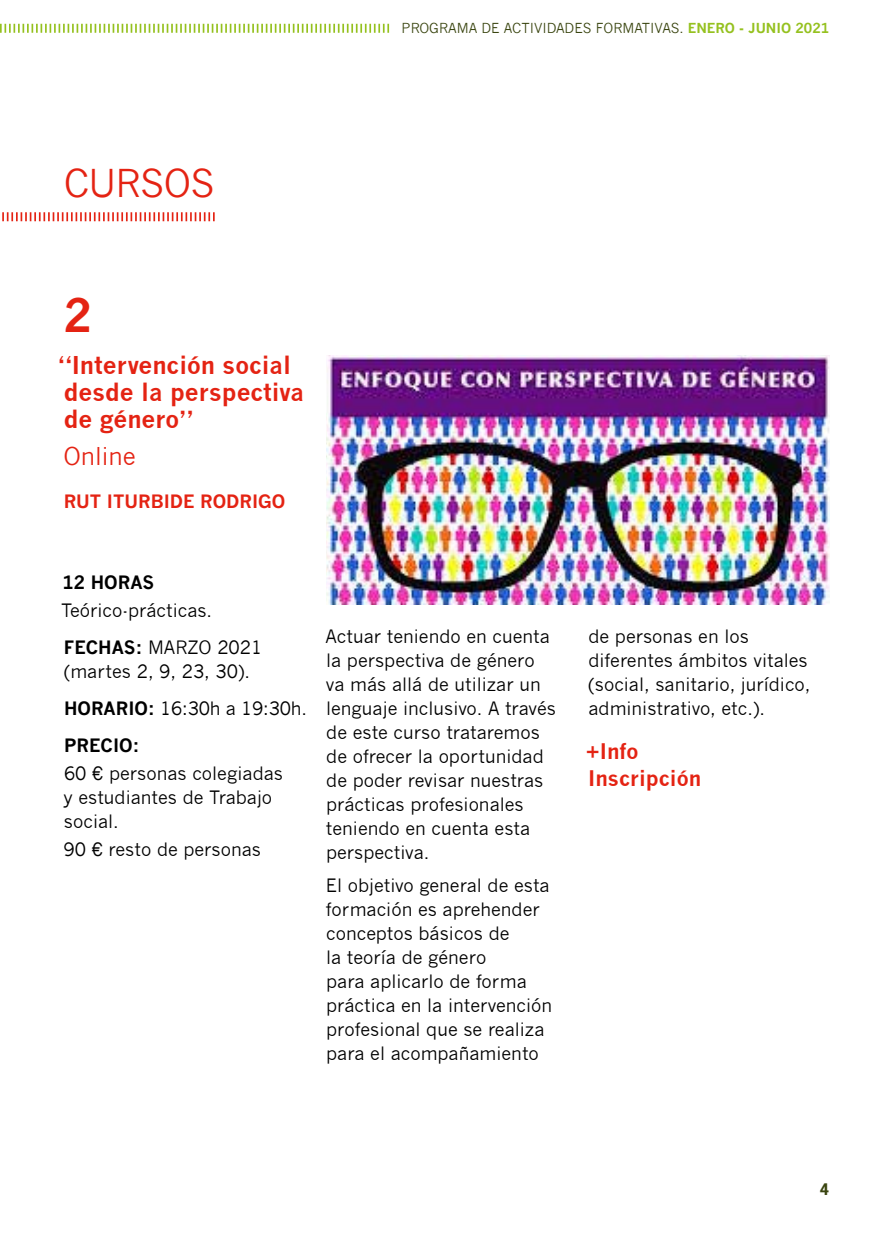
<style>
.page{position:relative;width:893px;height:1234px;background:#fff}
.page>*{position:absolute;margin:0;border:0;box-sizing:border-box;transform-origin:0 0}
.t1{font:700 45px "News Gothic";color:#e42313}
.t2{font:37.5px "News Gothic";letter-spacing:-.02em;color:#e42313}
.t3{font:700 24px/27px "News Gothic";color:#e42313}
.t4{font:24px "News Gothic";color:#e42313}
.t5{font:700 21px/27px "News Gothic";color:#e42313}
.t6{font:18px/24px "News Gothic";color:#000}
.t7{font:700 18px "News Gothic";color:#e42313}
.t8{font:700 18px "News Gothic";color:#000}
.t9{font:700 15px "News Gothic Std";color:#3a4510}
.t10{font:13.5px "News Gothic";color:#3a4510}
.s1{font-weight:700;color:#95c11f}
.s2{font-weight:700}
</style>
<div class="page">
<svg style="left:0;top:24px;width:389px;height:9px"></svg>
<svg style="left:2px;top:212px;width:213px;height:9px"></svg>
<img style="left:326px;top:356px;width:503px;height:248px">
<p class="t10" style="left:402px;top:21px;width:429px">PROGRAMA DE ACTIVIDADES FORMATIVAS. <span class="s1">ENERO - JUNIO 2021</span></p>
<h2 class="t2" style="left:64px;top:161px;width:152px">CURSOS</h2>
<h1 class="t1" style="left:64px;top:288px;width:30px">2</h1>
<h3 class="t3" style="left:58px;top:351px;width:248px">“Intervención social desde la perspectiva de género”</h3>
<h3 class="t4" style="left:63px;top:443px;width:74px">Online</h3>
<p class="t7" style="left:64px;top:490px;width:223px">RUT ITURBIDE RODRIGO</p>
<p class="t8" style="left:63px;top:571px;width:93px">12 HORAS</p>
<p class="t6" style="left:61px;top:592px;width:203px;line-height:36.8px">Teórico-prácticas.<br><span class="s2">FECHAS:</span> MARZO 2021</p>
<p class="t6" style="left:64px;top:653px;width:245px;line-height:36.8px">(martes 2, 9, 23, 30).<br><span class="s2">HORARIO:</span> 16:30h a 19:30h.<br><span class="s2">PRECIO:</span></p>
<p class="t6" style="left:64px;top:761px;width:221px">60 € personas colegiadas y estudiantes de Trabajo social.</p>
<p class="t6" style="left:64px;top:837px;width:199px">90 € resto de personas</p>
<p class="t6" style="left:325px;top:624px;width:232px">Actuar teniendo en cuenta la perspectiva de género va más allá de utilizar un lenguaje inclusivo. A través de este curso trataremos de ofrecer la oportunidad de poder revisar nuestras prácticas profesionales teniendo en cuenta esta perspectiva.</p>
<p class="t6" style="left:326px;top:873px;width:228px">El objetivo general de esta formación es aprehender conceptos básicos de<br>la teoría de género<br>para aplicarlo de forma práctica en la intervención profesional que se realiza para el acompañamiento</p>
<p class="t6" style="left:588px;top:624px;width:224px">de personas en los diferentes ámbitos vitales (social, sanitario, jurídico, administrativo, etc.).</p>
<p class="t5" style="left:586px;top:737px;width:117px">+Info<br>Inscripción</p>
<p class="t9" style="left:820px;top:1178px;width:11px">4</p>
</div>
